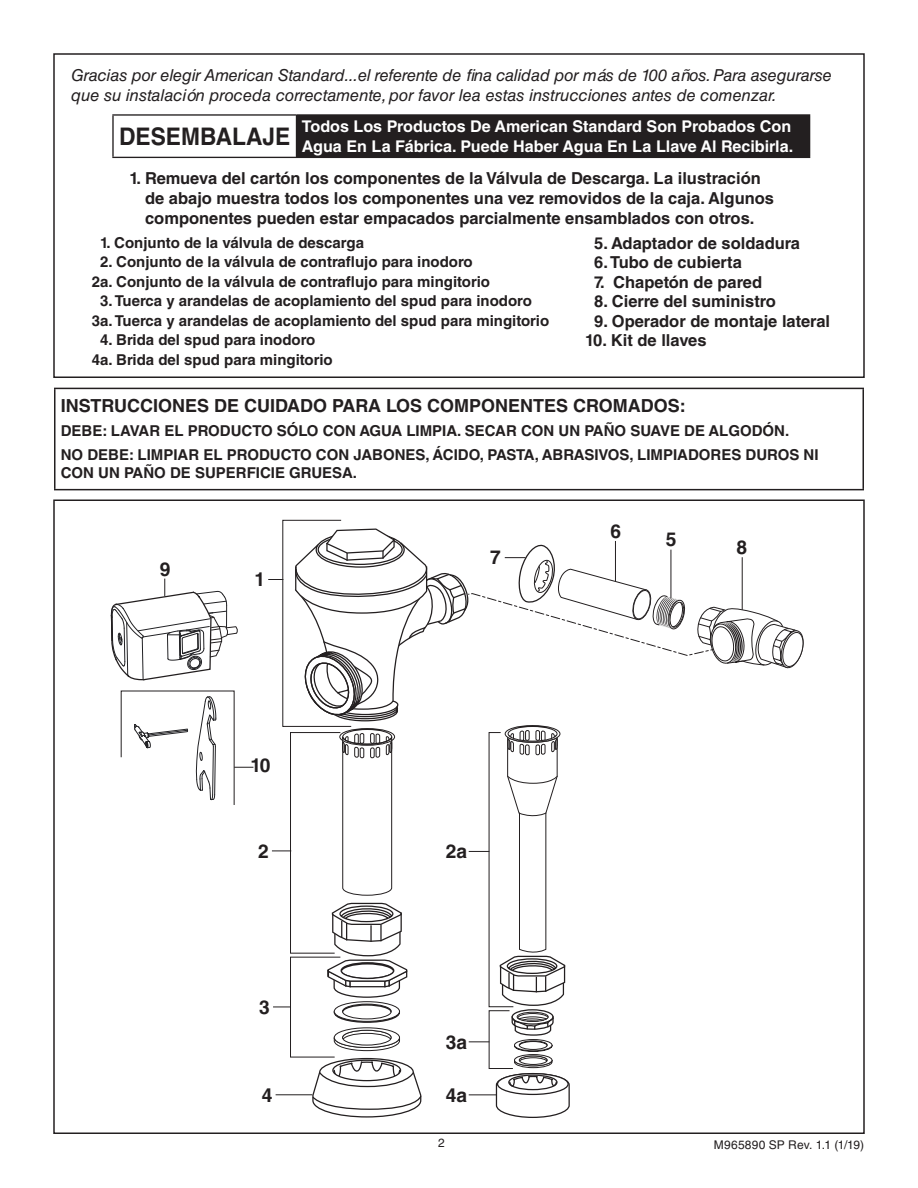
<style>
.page{position:relative;width:918px;height:1188px;background:#fff}
.page>*{position:absolute;margin:0;border:0;box-sizing:border-box;transform-origin:0 0}
.t1{font:700 24.3px "Helvetica LT Std";color:#231f20;scale:.94 1}
.t2{font:700 19.2px "Helvetica LT Std";color:#231f20}
.t3{font:700 18px "Helvetica LT Std";color:#231f20}
.t4{font:700 16.5px/19.8px "Helvetica LT Std";color:#231f20}
.t5{font:italic 16.5px/19.8px "Helvetica LT Std";letter-spacing:-.01em;color:#231f20}
.t6{font:700 16.2px "Helvetica LT Std";color:#fff}
.t7{font:700 15px/18px "Helvetica LT Std";color:#231f20}
.t8{font:12px "Helvetica LT Std";letter-spacing:.015em;color:#231f20}
</style>
<div class="page">
<div style="left:53px;top:53px;width:812px;height:325px;border:2px solid #231f20"></div>
<svg style="left:121px;top:690px;width:132px;height:115px"></svg>
<svg style="left:110px;top:579px;width:128px;height:102px"></svg>
<svg style="left:268px;top:520px;width:536px;height:598px"></svg>
<div style="left:297px;top:115px;width:513px;height:42px;background:#231f20"></div>
<hr style="left:112px;top:114px;width:185px;height:2px;background:#231f20">
<hr style="left:112px;top:116px;width:2px;height:41px;background:#231f20">
<hr style="left:297px;top:114px;width:513px;height:2px;background:#231f20">
<hr style="left:296px;top:116px;width:1px;height:41px;background:#231f20">
<hr style="left:112px;top:157px;width:185px;height:1px;background:#231f20">
<hr style="left:297px;top:157px;width:513px;height:1px;background:#231f20">
<hr style="left:54px;top:388px;width:810px;height:1px;background:#231f20">
<hr style="left:54px;top:389px;width:2px;height:100px;background:#231f20">
<hr style="left:862px;top:389px;width:2px;height:100px;background:#231f20">
<hr style="left:54px;top:489px;width:810px;height:1px;background:#231f20">
<p class="t5" style="left:71px;top:65px;width:762px">Gracias por elegir American Standard...el referente de fina calidad por más de 100 años. Para asegurarse que su instalación proceda correctamente, por favor lea estas instrucciones antes de comenzar.</p>
<p class="t1" style="left:119px;top:122px;width:184px">DESEMBALAJE</p>
<p class="t6" style="left:302px;top:117px;width:491px">Todos Los Productos De American Standard Son Probados Con</p>
<p class="t6" style="left:302px;top:136px;width:493px">Agua En La Fábrica. Puede Haber Agua En La Llave Al Recibirla.</p>
<p class="t4" style="left:145px;top:169px;width:630px;text-indent:-16px">1. Remueva del cartón los componentes de la Válvula de Descarga. La ilustración de abajo muestra todos los componentes una vez removidos de la caja. Algunos componentes pueden estar empacados parcialmente ensamblados con otros.</p>
<p class="t7" style="left:100px;top:233px;width:265px">1. Conjunto de la válvula de descarga</p>
<p class="t7" style="left:100px;top:253px;width:374px">2. Conjunto de la válvula de contraflujo para inodoro</p>
<p class="t7" style="left:92px;top:272px;width:400px">2a. Conjunto de la válvula de contraflujo para mingitorio</p>
<p class="t7" style="left:100px;top:292px;width:433px">3. Tuerca y arandelas de acoplamiento del spud para inodoro</p>
<p class="t7" style="left:92px;top:311px;width:459px">3a. Tuerca y arandelas de acoplamiento del spud para mingitorio</p>
<p class="t7" style="left:100px;top:331px;width:217px">4. Brida del spud para inodoro</p>
<p class="t7" style="left:92px;top:350px;width:242px">4a. Brida del spud para mingitorio</p>
<p class="t4" style="left:594px;top:233px;width:207px">5. Adaptador de soldadura</p>
<p class="t4" style="left:594px;top:253px;width:149px">6. Tubo de cubierta</p>
<p class="t4" style="left:594px;top:272px;width:169px">7. Chapetón de pared</p>
<p class="t4" style="left:594px;top:292px;width:183px">8. Cierre del suministro</p>
<p class="t4" style="left:594px;top:311px;width:237px">9. Operador de montaje lateral</p>
<p class="t4" style="left:585px;top:331px;width:123px">10. Kit de llaves</p>
<p class="t3" style="left:61px;top:395px;width:627px">INSTRUCCIONES DE CUIDADO PARA LOS COMPONENTES CROMADOS:</p>
<p class="t7" style="left:61px;top:422px;width:730px">DEBE: LAVAR EL PRODUCTO SÓLO CON AGUA LIMPIA. SECAR CON UN PAÑO SUAVE DE ALGODÓN.</p>
<p class="t7" style="left:61px;top:446px;width:759px">NO DEBE: LIMPIAR EL PRODUCTO CON JABONES, ÁCIDO, PASTA, ABRASIVOS, LIMPIADORES DUROS NI<br>CON UN PAÑO DE SUPERFICIE GRUESA.</p>
<p class="t2" style="left:160px;top:558px;width:12px">9</p>
<p class="t2" style="left:254px;top:568px;width:12px">1</p>
<p class="t2" style="left:250px;top:753px;width:22px">10</p>
<p class="t2" style="left:258px;top:839px;width:12px">2</p>
<p class="t2" style="left:259px;top:995px;width:12px">3</p>
<p class="t2" style="left:262px;top:1083px;width:12px">4</p>
<p class="t2" style="left:490px;top:546px;width:12px">7</p>
<p class="t2" style="left:611px;top:520px;width:12px">6</p>
<p class="t2" style="left:666px;top:527px;width:12px">5</p>
<p class="t2" style="left:736px;top:536px;width:12px">8</p>
<p class="t2" style="left:446px;top:840px;width:23px">2a</p>
<p class="t2" style="left:446px;top:1030px;width:23px">3a</p>
<p class="t2" style="left:446px;top:1083px;width:23px">4a</p>
<p class="t8" style="left:438px;top:1136px;width:8px">2</p>
<p class="t8" style="left:714px;top:1138px;width:152px">M965890 SP Rev. 1.1 (1/19)</p>
</div>
